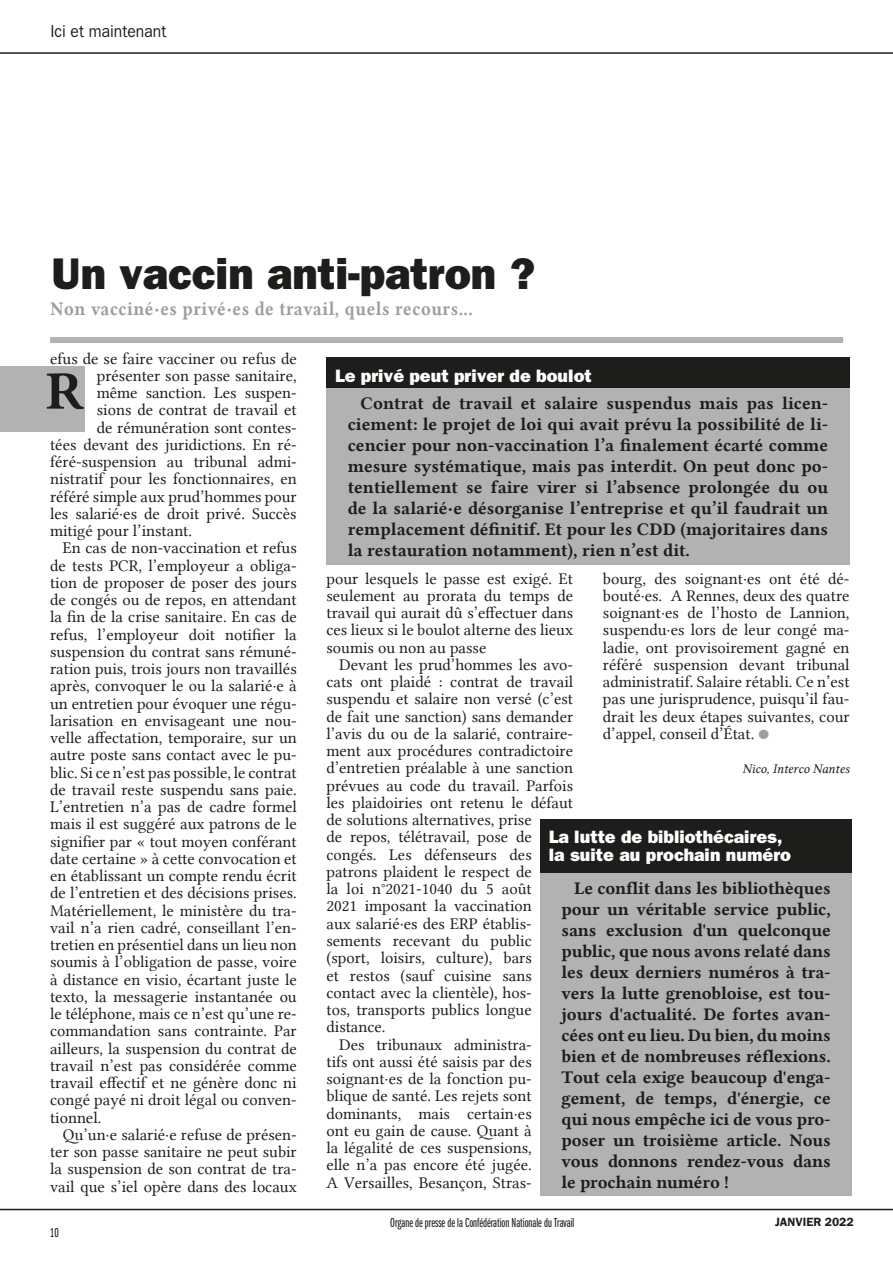
<style>
.page{position:relative;width:893px;height:1263px;background:#fff}
.page>*{position:absolute;margin:0;border:0;box-sizing:border-box;transform-origin:0 0}
.t1{font:54px "Lin Libertine B";color:#1d1d1b}
.Normal_e{font:44.55px "ITC Franklin Gothic Std Hvy";color:#1d1d1b}
.Normal_e-2{font:19.5px "Lin Libertine B";letter-spacing:.03em;color:#9d9d9d;scale:.91 1}
.Normal_e-3{font:18px/21px "Lin Libertine B";letter-spacing:-.005em;color:#1d1d1b;text-align:justify}
.Normal_e-4{font:18px "ITC Franklin Gothic Std Hvy";color:#fff}
.Normal_e-5{font:17.25px "ITC Franklin Gothic Std";color:#1d1d1b;scale:.91 1}
.Normal_e-6{font:16.5px/17.2px "Lin Libertine";color:#1d1d1b;text-align:justify}
.t2{font:13.5px "ITC Franklin Gothic Std Bk X Cp";color:#1d1d1b}
.Normal_e-7{font:13.5px "Lin Libertine I";color:#1d1d1b}
.t3{font:600 12px "ITC Franklin Gothic Std";color:#1d1d1b}
.s1{color:#9d9d9d}
</style>
<div class="page">
<hr style="left:0;top:52px;width:893px;height:2px;background:#1d1d1b">
<hr style="left:0;top:1209px;width:893px;height:1px;background:#1d1d1b">
<div style="left:50px;top:337px;width:793px;height:6px;background:#b2b2b2"></div>
<div style="left:0;top:366px;width:84px;height:66px;background:#b2b2b2"></div>
<div style="left:326px;top:357px;width:523px;height:38px;background:#1d1d1b"></div>
<div style="left:326px;top:388px;width:523px;height:176px;background:#b2b2b2"></div>
<div style="left:540px;top:820px;width:312px;height:85px;background:#1d1d1b"></div>
<div style="left:540px;top:874px;width:312px;height:322px;background:#b2b2b2"></div>
<p class="Normal_e-5" style="left:51px;top:22px;width:129px">Ici et maintenant</p>
<p class="Normal_e" style="left:52px;top:248px;width:485px">Un vaccin anti-patron ?</p>
<p class="Normal_e-2" style="left:51px;top:295px;width:465px">Non vacciné·es privé·es de travail, quels recours...</p>
<p class="Normal_e-6" style="left:50px;top:350px;width:248px">efus de se faire vacciner ou refus de</p>
<p class="Normal_e-6" style="left:97px;top:367px;width:201px">présenter son passe sanitaire,</p>
<p class="Normal_e-6" style="left:97px;top:384px;width:201px">même sanction. Les suspen-</p>
<p class="Normal_e-6" style="left:97px;top:401px;width:201px">sions de contrat de travail et</p>
<p class="Normal_e-6" style="left:97px;top:419px;width:201px">de rémunération sont contes-</p>
<p class="Normal_e-6" style="left:50px;top:436px;width:248px">tées devant des juridictions. En ré-</p>
<p class="Normal_e-6" style="left:50px;top:453px;width:248px">féré-suspension au tribunal admi-</p>
<p class="Normal_e-6" style="left:50px;top:470px;width:248px">nistratif pour les fonctionnaires, en</p>
<p class="Normal_e-6" style="left:50px;top:488px;width:248px">référé simple aux prud’hommes pour</p>
<p class="Normal_e-6" style="left:50px;top:505px;width:248px">les salarié·es de droit privé. Succès</p>
<p class="Normal_e-6" style="left:50px;top:522px;width:144px">mitigé pour l’instant.</p>
<p class="Normal_e-6" style="left:50px;top:539px;width:248px;text-indent:13px">En cas de non-vaccination et refus de tests PCR, l’employeur a obliga&shy;tion de proposer de poser des jours de congés ou de repos, en attendant la fin de la crise sanitaire. En cas de refus, l’employeur doit notifier la suspension du contrat sans rémuné&shy;ration puis, trois jours non travaillés après, convoquer le ou la salarié·e à un entretien pour évoquer une régu&shy;larisation en envisageant une nou&shy;velle affectation, temporaire, sur un autre poste sans contact avec le pu&shy;blic. Si ce n’est pas possible, le contrat de travail reste suspendu sans paie.<br>L’entretien n’a pas de cadre formel mais il est suggéré aux patrons de le signifier par « tout moyen conférant date certaine » à cette convocation et en établissant un compte rendu écrit de l’entretien et des décisions prises.<br>Matériellement, le ministère du tra&shy;vail n’a rien cadré, conseillant l’en&shy;tretien en présentiel dans un lieu non soumis à l’obligation de passe, voire à distance en visio, écartant juste le texto, la messagerie instantanée ou le téléphone, mais ce n’est qu’une re&shy;commandation sans contrainte. Par ailleurs, la suspension du contrat de travail n’est pas considérée comme travail effectif et ne génère donc ni congé payé ni droit légal ou conven&shy;tionnel.</p>
<p class="Normal_e-6" style="left:50px;top:1126px;width:248px;text-indent:13px">Qu’un·e salarié·e refuse de présen&shy;ter son passe sanitaire ne peut subir la suspension de son contrat de tra&shy;vail que s’iel opère dans des locaux</p>
<p class="t1" style="left:45px;top:354px;width:40px">R</p>
<p class="Normal_e-4" style="left:335px;top:365px;width:258px">Le privé peut priver de boulot</p>
<p class="Normal_e-3" style="left:348px;top:392px;width:482px;text-indent:13px">Contrat de travail et salaire suspendus mais pas licen&shy;ciement: le projet de loi qui avait prévu la possibilité de li&shy;cencier pour non-vaccination l’a finalement écarté comme mesure systématique, mais pas interdit. On peut donc po&shy;tentiellement se faire virer si l’absence prolongée du ou de la salarié·e désorganise l’entreprise et qu’il faudrait un remplacement définitif. Et pour les CDD (majoritaires dans la restauration notamment), rien n’est dit.</p>
<p class="Normal_e-6" style="left:326px;top:570px;width:248px">pour lesquels le passe est exigé. Et seulement au prorata du temps de travail qui aurait dû s’effectuer dans ces lieux si le boulot alterne des lieux soumis ou non au passe</p>
<p class="Normal_e-6" style="left:326px;top:656px;width:248px;text-align:left;text-indent:13px">Devant les prud’hommes les avo&shy;cats ont plaidé : contrat de travail suspendu et salaire non versé (c’est de fait une sanction) sans demander l’avis du ou de la salarié, contraire&shy;ment aux procédures contradictoire d’entretien préalable à une sanction prévues au code du travail. Parfois les plaidoiries ont retenu le défaut de solutions alternatives, prise<br>de repos, télétravail, pose de congés. Les défenseurs des patrons plaident le respect de<br>la loi n°2021-1040 du 5 août<br>2021 imposant la vaccination<br>aux salarié·es des ERP établis&shy;sements recevant du public (sport, loisirs, culture), bars<br>et restos (sauf cuisine sans contact avec la clientèle), hos-<br>tos, transports publics longue distance.</p>
<p class="Normal_e-6" style="left:326px;top:1035px;width:207px;text-indent:13px">Des tribunaux administra&shy;tifs ont aussi été saisis par des soignant·es de la fonction pu&shy;blique de santé. Les rejets sont dominants, mais certain·es ont eu gain de cause. Quant à la légalité de ces suspensions, elle n’a pas encore été jugée.<br>A Versailles, Besançon, Stras-</p>
<p class="Normal_e-6" style="left:603px;top:570px;width:248px">bourg, des soignant·es ont été dé&shy;bouté·es. A Rennes, deux des quatre soignant·es de l’hosto de Lannion, suspendu·es lors de leur congé ma&shy;ladie, ont provisoirement gagné en référé suspension devant tribunal administratif. Salaire rétabli. Ce n’est pas une jurisprudence, puisqu’il fau&shy;drait les deux étapes suivantes, cour d’appel, conseil d’État. <span class="s1">●</span></p>
<p class="Normal_e-7" style="left:743px;top:761px;width:109px">Nico, Interco Nantes</p>
<p class="Normal_e-4" style="left:549px;top:826px;width:235px">La lutte de bibliothécaires,</p>
<p class="Normal_e-4" style="left:549px;top:844px;width:244px">la suite au prochain numéro</p>
<p class="Normal_e-3" style="left:561px;top:877px;width:271px;text-indent:13px">Le conflit dans les bibliothèques pour un véritable service public, sans exclusion d'un quelconque public, que nous avons relaté dans les deux derniers numéros à tra&shy;vers la lutte grenobloise, est tou&shy;jours d'actualité. De fortes avan&shy;cées ont eu lieu. Du bien, du moins bien et de nombreuses réflexions.<br>Tout cela exige beaucoup d'enga&shy;gement, de temps, d'énergie, ce qui nous empêche ici de vous pro&shy;poser un troisième article. Nous vous donnons rendez-vous dans le prochain numéro !</p>
<p class="t2" style="left:50px;top:1225px;width:10px">10</p>
<p class="t2" style="left:390px;top:1215px;width:186px">Organe de presse de la Confédération Nationale du Travail</p>
<p class="t3" style="left:775px;top:1215px;width:80px">JANVIER 2022</p>
</div>
